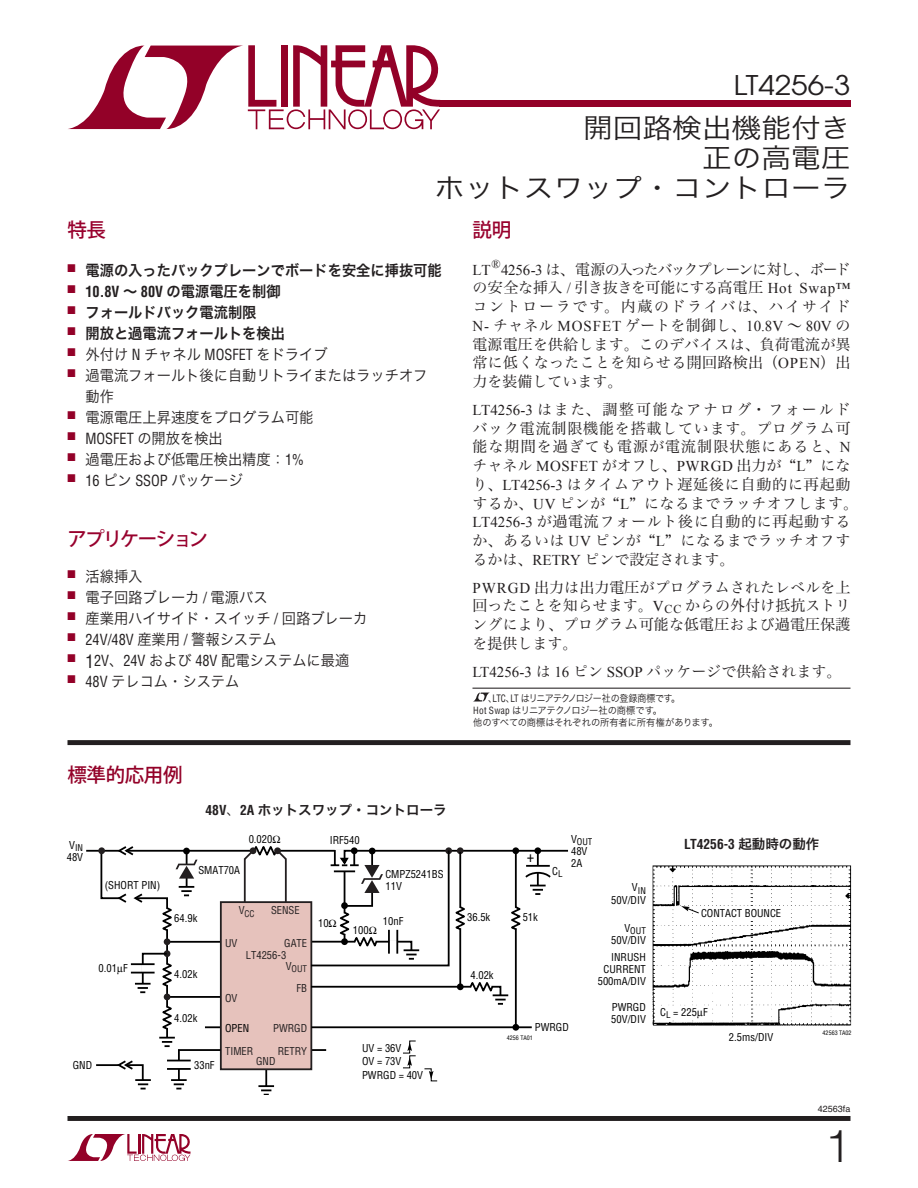
<style>
.page{position:relative;width:918px;height:1188px;background:#fff}
.page>*{position:absolute;margin:0;border:0;box-sizing:border-box;transform-origin:0 0}
.t1{font:27px/30px "Hira Kaku Pro W3";color:#231f20;text-align:right;scale:1.1 1}
.t2{font:27px "Avant Garde";color:#231f20;scale:1.1 1}
.t3{font:500 19.5px "Koz Go Pro";letter-spacing:-.085em;color:#98012d}
.t4{font:500 19.5px "Koz Go Pro";letter-spacing:-.02em;color:#930128}
.t5{font:condensed 15.15px "Helvetica";color:#000}
.t6{font:15px/18.8px "Hira Min Pro W3";letter-spacing:.055em;color:#231f20}
.t7{font:15px/18.8px "Hira Min Pro W3";letter-spacing:.02em;color:#231f20;text-align:justify}
.t8{font:15px/21px "Hira Kaku Pro W3";color:#231f20;scale:.95 1}
.t9{font:15px "Hira Kaku Pro W6";color:#231f20;scale:.95 1}
.t10{font:15px "Times New Roman";letter-spacing:.06em;color:#231f20}
.t11{font:15px "Hira Min Pro W3";color:#231f20}
.t12{font:condensed 15px "Helvetica";color:#231f20;scale:.95 1}
.t13{font:13.5px "Hira Kaku Pro W6";color:#231f20}
.t14{font:700 condensed 13.5px "Helvetica LT Std";color:#231f20}
.t15{font:condensed 10.65px/12.1px "Helvetica";color:#000}
.t16{font:condensed 10.65px/22.8px "Helvetica";color:#231f20;text-align:center}
.t17{font:10.05px "Hira Kaku Pro W3 90 pv RKSJ H";letter-spacing:-.07em;color:#231f20;scale:.9 1}
.t18{font:9.75px/12px "Hira Kaku Pro W3";letter-spacing:-.015em;color:#231f20;scale:.95 1}
.t19{font:condensed 9.15px "Helvetica";color:#000}
.t20{font:condensed 9.15px "Helvetica";color:#231f20}
.t21{font:9px "Helvetica";color:#231f20}
.t22{font:condensed 6px "Helvetica";color:#000}
.s1{font-family:"Helvetica LT Std";font-weight:700;font-stretch:condensed}
.s2{font-family:"Helvetica";font-stretch:condensed}
.s3{font-family:"Hira Kaku Pro W3";font-stretch:normal}
.s4{font-family:"Helvetica";font-stretch:condensed;font-size:18px}
.s5{font-family:"Hira Kaku Pro W3"}
.s6{font-family:"Times New Roman"}
.s7{font-family:"Hira Min Pro W3"}
.s8{font-family:"Hira Kaku Pro W6";font-weight:400;font-stretch:normal}
</style>
<div class="page">
<div style="left:68px;top:1116px;width:782px;height:5px;background:#231f20"></div>
<svg style="left:68px;top:1134px;width:122px;height:27px"></svg>
<svg style="left:473px;top:692px;width:17px;height:10px"></svg>
<hr style="left:472px;top:688px;width:378px;height:1px;background:#231f20">
<hr style="left:86px;top:850px;width:482px;height:2px;background:#000">
<svg style="left:68px;top:45px;width:372px;height:84px"></svg>
<div style="left:439px;top:100px;width:411px;height:7px;background:#930128"></div>
<img style="left:652px;top:866px;width:199px;height:160px">
<div style="left:658px;top:1006px;width:53px;height:14px;background:#fff"></div>
<div style="left:700px;top:906px;width:82px;height:15px;background:#fff"></div>
<svg style="left:681px;top:906px;width:18px;height:8px"></svg>
<div style="left:68px;top:740px;width:782px;height:5px;background:#231f20"></div>
<svg style="left:94px;top:846px;width:459px;height:249px"></svg>
<h1 class="t2" style="left:733px;top:70px;width:108px">LT4256-3</h1>
<h1 class="t1" style="left:435px;top:111px;width:380px">開回路検出機能付き<br>正の高電圧<br>ホットスワップ・コントローラ</h1>
<h2 class="t3" style="left:68px;top:217px;width:40px">特長</h2>
<h2 class="t3" style="left:472px;top:217px;width:40px">説明</h2>
<p class="t9" style="left:68px;top:257px;width:395px"><sup>■</sup> 電源の入ったバックプレーンでボードを安全に挿抜可能</p>
<p class="t9" style="left:68px;top:278px;width:226px"><sup>■</sup> <span class="s1">10.8V</span> ～ <span class="s1">80V</span> の電源電圧を制御</p>
<p class="t9" style="left:68px;top:299px;width:200px"><sup>■</sup> フォールドバック電流制限</p>
<p class="t9" style="left:68px;top:320px;width:230px"><sup>■</sup> 開放と過電流フォールトを検出</p>
<p class="t8" style="left:68px;top:343px;width:275px"><sup>■</sup> 外付け <span class="s2">N</span> チャネル <span class="s2">MOSFET</span> をドライブ</p>
<p class="t8" style="left:86px;top:364px;width:361px;text-indent:-18px"><sup>■</sup> 過電流フォールト後に自動リトライまたはラッチオフ動作</p>
<p class="t8" style="left:68px;top:406px;width:260px"><sup>■</sup> 電源電圧上昇速度をプログラム可能</p>
<p class="t12" style="left:68px;top:429px;width:165px"><sup>■</sup> MOSFET <span class="s3">の開放を検出</span></p>
<p class="t8" style="left:68px;top:448px;width:250px"><sup>■</sup> 過電圧および低電圧検出精度：<span class="s2">1%</span></p>
<p class="t8" style="left:68px;top:469px;width:186px"><sup>■</sup> <span class="s2">16</span> ピン <span class="s2">SSOP</span> パッケージ</p>
<h2 class="t3" style="left:68px;top:526px;width:142px">アプリケーション</h2>
<p class="t8" style="left:68px;top:565px;width:80px"><sup>■</sup> 活線挿入</p>
<p class="t8" style="left:68px;top:586px;width:212px"><sup>■</sup> 電子回路ブレーカ <span class="s2">/</span> 電源バス</p>
<p class="t8" style="left:68px;top:607px;width:317px"><sup>■</sup> 産業用ハイサイド・スイッチ <span class="s2">/</span> 回路ブレーカ</p>
<p class="t8" style="left:68px;top:628px;width:222px"><sup>■</sup> <span class="s2">24V/48V</span> 産業用 <span class="s2">/</span> 警報システム</p>
<p class="t8" style="left:68px;top:649px;width:298px"><sup>■</sup> <span class="s4">1</span><span class="s2">2V</span>、<span class="s2">24V</span> および <span class="s2">48V</span> 配電システムに最適</p>
<p class="t8" style="left:68px;top:670px;width:183px"><sup>■</sup> <span class="s2">48V</span> テレコム・システム</p>
<h2 class="t4" style="left:68px;top:762px;width:117px">標準的応用例</h2>
<p class="t19" style="left:69px;top:842px;width:15px"><sup>V</sup>IN</p>
<p class="t15" style="left:67px;top:851px;width:18px">48V</p>
<p class="t15" style="left:105px;top:879px;width:57px">(SHORT PIN)</p>
<p class="t13" style="left:206px;top:798px;width:243px"><span class="s1">48V</span><span class="s5">、</span><span class="s1">2A</span> ホットスワップ・コントローラ</p>
<p class="t15" style="left:198px;top:864px;width:43px">SMAT70A</p>
<p class="t15" style="left:249px;top:833px;width:25px">0.020</p>
<p class="t15" style="left:330px;top:834px;width:31px">IRF540</p>
<p class="t15" style="left:385px;top:868px;width:60px">CMPZ5241BS<br>11V</p>
<p class="t15" style="left:99px;top:962px;width:31px">0.01 F</p>
<p class="t15" style="left:73px;top:1059px;width:21px">GND</p>
<p class="t15" style="left:174px;top:912px;width:25px">64.9k</p>
<p class="t15" style="left:174px;top:968px;width:25px">4.02k</p>
<p class="t15" style="left:174px;top:1012px;width:25px">4.02k</p>
<p class="t15" style="left:194px;top:1059px;width:22px">33nF</p>
<p class="t20" style="left:239px;top:908px;width:17px"><sup>V</sup>CC</p>
<p class="t16" style="left:271px;top:899px;width:30px">SENSE</p>
<p class="t16" style="left:284px;top:931px;width:24px">GATE</p>
<p class="t16" style="left:297px;top:976px;width:12px">FB</p>
<p class="t16" style="left:225px;top:932px;width:14px">UV</p>
<p class="t16" style="left:246px;top:943px;width:42px">LT4256-3</p>
<p class="t20" style="left:286px;top:963px;width:23px"><sup>V</sup>OUT</p>
<p class="t16" style="left:225px;top:987px;width:14px">OV</p>
<p class="t15" style="left:225px;top:1022px;width:26px">OPEN</p>
<p class="t16" style="left:225px;top:1040px;width:30px">TIMER</p>
<p class="t16" style="left:273px;top:1017px;width:36px">PWRGD<br>RETRY</p>
<p class="t16" style="left:256px;top:1050px;width:21px">GND</p>
<p class="t15" style="left:318px;top:917px;width:12px">10</p>
<p class="t15" style="left:353px;top:924px;width:17px">100</p>
<p class="t15" style="left:383px;top:915px;width:22px">10nF</p>
<p class="t15" style="left:362px;top:1041px;width:63px;line-height:13.6px">UV = 36V<br>OV = 73V<br>PWRGD = 40V</p>
<p class="t7" style="left:472px;top:258px;width:380px"><span class="s6">LT</span><sup>®</sup><span class="s6">4256-3</span> は、電源の入ったバックプレーンに対し、ボードの安全な挿入 <span class="s6">/</span> 引き抜きを可能にする高電圧 <span class="s6">Hot Swap™</span>コントローラです。内蔵のドライバは、ハイサイド</p>
<p class="t10" style="left:472px;top:317px;width:379px">N- <span class="s7">チャネル</span> MOSFET <span class="s7">ゲートを制御し、</span>10.8V <span class="s7">～</span> 80V <span class="s7">の</span></p>
<p class="t7" style="left:472px;top:333px;width:379px">電源電圧を供給します。このデバイスは、負荷電流が異常に低くなったことを知らせる開回路検出（<span class="s6">OPEN</span>）出力を装備しています。</p>
<p class="t6" style="left:472px;top:399px;width:387px"><span class="s6">LT4256-3</span> はまた、調整可能なアナログ・フォールドバック電流制限機能を搭載しています。プログラム可能な期間を過ぎても電源が電流制限状態にあると、<span class="s6">N</span>チャネル <span class="s6">MOSFET</span> がオフし、<span class="s6">PWRGD</span> 出力が “<span class="s6">L</span>” になり、<span class="s6">LT4256-3</span> はタイムアウト遅延後に自動的に再起動するか、<span class="s6">UV</span> ピンが “<span class="s6">L</span>” になるまでラッチオフします。<br><span class="s6">LT4256-3</span> が過電流フォールト後に自動的に再起動するか、あるいは <span class="s6">UV</span> ピンが “<span class="s6">L</span>” になるまでラッチオフするかは、<span class="s6">RETRY</span> ピンで設定されます。</p>
<p class="t7" style="left:472px;top:576px;width:379px"><span class="s6">PWRGD</span> 出力は出力電圧がプログラムされたレベルを上回ったことを知らせます。<span class="s6">V</span><sub>CC</sub> からの外付け抵抗ストリングにより、プログラム可能な低電圧および過電圧保護を提供します。</p>
<p class="t11" style="left:472px;top:658px;width:371px"><span class="s6">LT4256-3</span> は <span class="s6">16</span> ピン <span class="s6">SSOP</span> パッケージで供給されます。</p>
<p class="t17" style="left:488px;top:689px;width:215px">、<span class="s2">LTC</span>、<span class="s2">LT</span> はリニアテクノロジー社の登録商標です。</p>
<p class="t18" style="left:473px;top:704px;width:259px"><span class="s2">Hot Swap</span> はリニアテクノロジー社の商標です。<br>他のすべての商標はそれぞれの所有者に所有権があります。</p>
<p class="t15" style="left:467px;top:911px;width:25px">36.5k</p>
<p class="t15" style="left:471px;top:969px;width:25px">4.02k</p>
<p class="t5" style="left:527px;top:847px;width:9px">+</p>
<p class="t15" style="left:523px;top:911px;width:17px">51k</p>
<p class="t15" style="left:552px;top:865px;width:12px">C<sub>L</sub></p>
<p class="t19" style="left:571px;top:836px;width:23px"><sup>V</sup>OUT</p>
<p class="t15" style="left:571px;top:845px;width:18px">48V<br>2A</p>
<p class="t19" style="left:632px;top:885px;width:15px"><sup>V</sup>IN</p>
<p class="t15" style="left:611px;top:894px;width:36px">50V/DIV</p>
<p class="t19" style="left:624px;top:925px;width:23px"><sup>V</sup>OUT</p>
<p class="t15" style="left:611px;top:934px;width:36px">50V/DIV</p>
<p class="t15" style="left:598px;top:951px;width:50px;text-align:right">INRUSH<br>CURRENT<br>500mA/DIV</p>
<p class="t15" style="left:535px;top:1021px;width:36px">PWRGD</p>
<p class="t22" style="left:507px;top:1034px;width:27px">4256 TA01</p>
<p class="t15" style="left:611px;top:1001px;width:36px">PWRGD<br>50V/DIV</p>
<p class="t14" style="left:684px;top:836px;width:137px">LT4256-3 <span class="s8">起動時の動作</span></p>
<p class="t15" style="left:701px;top:907px;width:82px">CONTACT BOUNCE</p>
<p class="t15" style="left:660px;top:1006px;width:49px">C<sub>L</sub> = 225 F</p>
<p class="t15" style="left:729px;top:1031px;width:46px">2.5ms/DIV</p>
<p class="t22" style="left:823px;top:1029px;width:31px">42563 TA02</p>
<p class="t21" style="left:818px;top:1104px;width:34px">42563fa</p>
</div>
